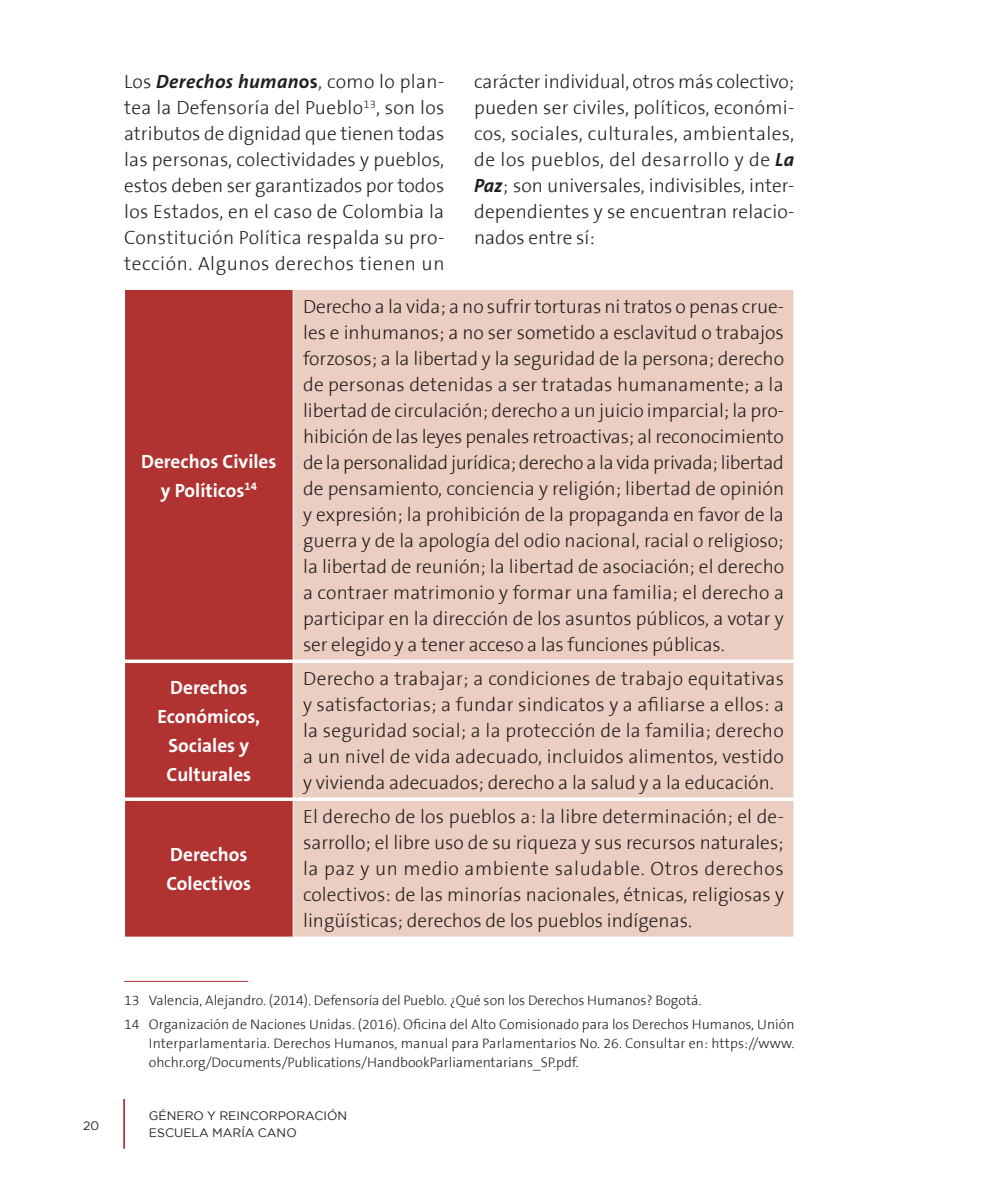
<style>
.page{position:relative;width:993px;height:1191px;background:#fff}
.page>*{position:absolute;margin:0;border:0;box-sizing:border-box;transform-origin:0 0}
.Txt{font:300 19.25px/26.1px "The Sans B3";color:#231f20;text-align:justify}
.t1{font:700 19.25px/28.9px "The Sans B7";color:#fff;text-align:center}
.Pie{font:300 14px/18.9px "The Sans B3";color:#231f20;text-align:justify}
.t2{font:12.25px/16.4px "Gotham";color:#231f20}
.s1{font-family:"The Sans B7";font-weight:700;font-style:italic}
.s2{font-family:"The Sans B7";font-weight:700}
</style>
<div class="page">
<hr style="left:123px;top:1099px;width:2px;height:49px;background:#b03231">
<hr style="left:124px;top:981px;width:124px;height:1px;background:#b03231">
<div style="left:125px;top:290px;width:167px;height:646px;background:#b03231"></div>
<div style="left:293px;top:290px;width:500px;height:646px;background:#ebcec1"></div>
<svg style="left:125px;top:659px;width:168px;height:4px"></svg>
<svg style="left:293px;top:659px;width:500px;height:4px"></svg>
<svg style="left:125px;top:797px;width:168px;height:4px"></svg>
<svg style="left:293px;top:797px;width:500px;height:4px"></svg>
<p class="t2" style="left:83px;top:1116px;width:18px">20</p>
<p class="Txt" style="left:124px;top:70px;width:322px">Los <span class="s1">Derechos human</span><span class="s2">os</span>, como lo plan&shy;tea la Defensoría del Pueblo<sup>13</sup>, son los atributos de dignidad que tienen todas las personas, colectividades y pueblos, estos deben ser garantizados por todos los Estados, en el caso de Colombia la Constitución Política respalda su pro&shy;tección. Algunos derechos tienen un</p>
<p class="Txt" style="left:474px;top:70px;width:321px">carácter individual, otros más colectivo; pueden ser civiles, políticos, económi&shy;cos, sociales, culturales, ambientales, de los pueblos, del desarrollo y de <span class="s1">La Paz</span>; son universales, indivisibles, inter&shy;dependientes y se encuentran relacio&shy;nados entre sí:</p>
<p class="t1" style="left:141px;top:447px;width:137px">Derechos Civiles y Políticos<sup>14</sup></p>
<p class="Txt" style="left:303px;top:295px;width:482px">Derecho a la vida; a no sufrir torturas ni tratos o penas crue&shy;les e inhumanos; a no ser sometido a esclavitud o trabajos forzosos; a la libertad y la seguridad de la persona; derecho de personas detenidas a ser tratadas humanamente; a la libertad de circulación; derecho a un juicio imparcial; la pro&shy;hibición de las leyes penales retroactivas; al reconocimiento de la personalidad jurídica; derecho a la vida privada; libertad de pensamiento, conciencia y religión; libertad de opinión y expresión; la prohibición de la propaganda en favor de la guerra y de la apología del odio nacional, racial o religioso; la libertad de reunión; la libertad de asociación; el derecho a contraer matrimonio y formar una familia; el derecho a participar en la dirección de los asuntos públicos, a votar y ser elegido y a tener acceso a las funciones públicas.</p>
<p class="t1" style="left:157px;top:673px;width:104px">Derechos<br>Económicos,<br>Sociales y<br>Culturales</p>
<p class="Txt" style="left:303px;top:666px;width:482px">Derecho a trabajar; a condiciones de trabajo equitativas y satisfactorias; a fundar sindicatos y a afiliarse a ellos: a la seguridad social; a la protección de la familia; derecho a un nivel de vida adecuado, incluidos alimentos, vestido y vivienda adecuados; derecho a la salud y a la educación.</p>
<p class="t1" style="left:166px;top:840px;width:86px;text-align:left">Derechos<br>Colectivos</p>
<p class="Txt" style="left:303px;top:804px;width:482px">El derecho de los pueblos a: la libre determinación; el de&shy;sarrollo; el libre uso de su riqueza y sus recursos naturales; la paz y un medio ambiente saludable. Otros derechos colectivos: de las minorías nacionales, étnicas, religiosas y lingüísticas; derechos de los pueblos indígenas.</p>
<p class="Pie" style="left:124px;top:991px;width:578px">13 Valencia, Alejandro. (2014). Defensoría del Pueblo. ¿Qué son los Derechos Humanos? Bogotá.</p>
<p class="Pie" style="left:149px;top:1015px;width:647px;text-indent:-25px">14 Organización de Naciones Unidas. (2016). Oficina del Alto Comisionado para los Derechos Humanos, Unión Interparlamentaria. Derechos Humanos, manual para Parlamentarios No. 26. Consultar en: https://www. ohchr.org/Documents/Publications/HandbookParliamentarians_SP.pdf.</p>
<p class="t2" style="left:149px;top:1107px;width:200px">GÉNERO Y REINCORPORACIÓN<br>ESCUELA MARÍA CANO</p>
</div>
